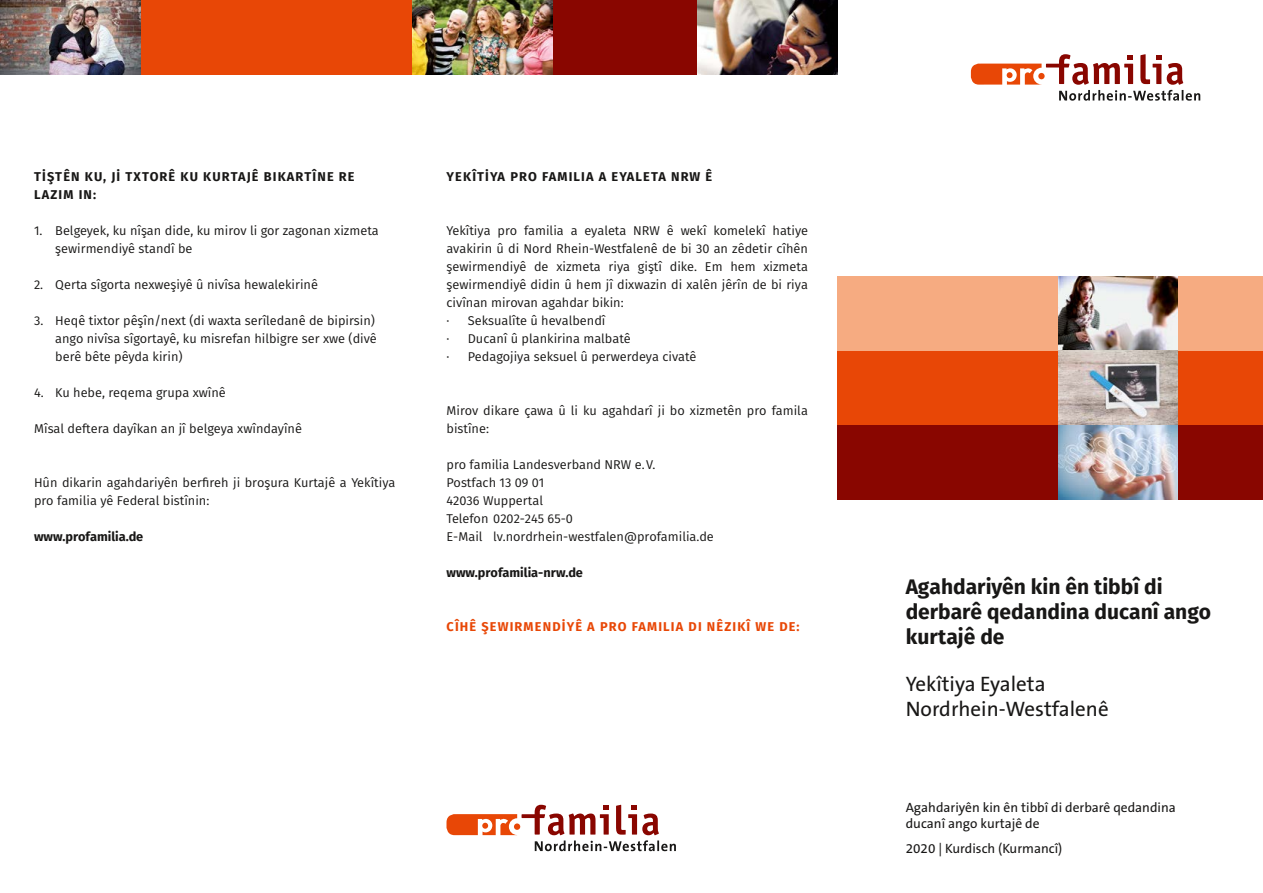
<style>
.page{position:relative;width:1263px;height:893px;background:#fff}
.page>*{position:absolute;margin:0;border:0;box-sizing:border-box;transform-origin:0 0}
.t1{font:700 21px/25.2px "Fira Sans";color:#181716}
.t2{font:21px/25.2px "The Sans B5 Plain";color:#181716}
.t3{font:13.5px/16.2px "The Sans B5 Plain";color:#181716}
.profa_MK_Copy{font:12.75px/18px "Fira Sans";color:#181716}
.profa_MK_Copy_Einzug{font:12.75px/18px "Fira Sans";color:#181716}
.profa_MK_Head_Versal{font:700 12.75px/18px "Fira Sans";letter-spacing:.09em;color:#181716}
.profa_MK_Head_Versal-2{font:700 12.75px "Fira Sans";letter-spacing:.09em;color:#e84706}
.profa_MK_Copy-2{font:700 12.75px "Fira Sans";color:#181716}
</style>
<div class="page">
<div style="left:838px;top:276px;width:425px;height:75px;background:#f6ab81"></div>
<div style="left:838px;top:351px;width:425px;height:74px;background:#e84706"></div>
<div style="left:838px;top:425px;width:425px;height:75px;background:#890600"></div>
<img style="left:1059px;top:276px;width:119px;height:224px">
<div style="left:0;top:0;width:838px;height:74px;background:#e84706"></div>
<div style="left:412px;top:0;width:426px;height:74px;background:#890600"></div>
<img style="left:0;top:0;width:140px;height:74px">
<img style="left:412px;top:0;width:141px;height:74px">
<img style="left:697px;top:0;width:141px;height:74px">
<svg style="left:971px;top:54px;width:229px;height:47px"></svg>
<svg style="left:446px;top:805px;width:230px;height:46px"></svg>
<p class="profa_MK_Head_Versal" style="left:34px;top:168px;width:322px">TİŞTÊN KU, Jİ TXTORÊ KU KURTAJÊ BIKARTÎNE RE<br>LAZIM IN:</p>
<p class="profa_MK_Copy_Einzug" style="left:55px;top:222px;width:325px;text-indent:-21px">1. Belgeyek, ku nîşan dide, ku mirov li gor zagonan xizmeta şewirmendiyê standî be</p>
<p class="profa_MK_Copy_Einzug" style="left:34px;top:276px;width:286px">2. Qerta sîgorta nexweşiyê û nivîsa hewalekirinê</p>
<p class="profa_MK_Copy_Einzug" style="left:55px;top:312px;width:323px;text-indent:-21px">3. Heqê tixtor pêşîn/next (di waxta serîledanê de bipirsin) ango nivîsa sîgortayê, ku misrefan hilbigre ser xwe (divê berê bête pêyda kirin)</p>
<p class="profa_MK_Copy_Einzug" style="left:34px;top:384px;width:193px">4. Ku hebe, reqema grupa xwînê</p>
<p class="profa_MK_Copy" style="left:34px;top:420px;width:269px">Mîsal deftera dayîkan an jî belgeya xwîndayînê</p>
<p class="profa_MK_Copy" style="left:34px;top:474px;width:363px">Hûn dikarin agahdariyên berfireh ji broşura Kurtajê a Yekîtiya pro familia yê Federal bistînin:</p>
<p class="profa_MK_Copy-2" style="left:34px;top:528px;width:111px">www.profamilia.de</p>
<p class="profa_MK_Head_Versal" style="left:447px;top:168px;width:267px">YEKÎTİYA PRO FAMILIA A EYALETA NRW Ê</p>
<p class="profa_MK_Copy" style="left:446px;top:222px;width:363px;text-align:justify">Yekîtiya pro familia a eyaleta NRW ê wekî komelekî hatiye avakirin û di Nord Rhein-Westfalenê de bi 30 an zêdetir cîhên şewirmendiyê de xizmeta riya giştî dike. Em hem xizmeta şewirmendiyê didin û hem jî dixwazin di xalên jêrîn de bi riya civînan mirovan agahdar bikin:</p>
<p class="profa_MK_Copy_Einzug" style="left:446px;top:312px;width:161px">· Seksualîte û hevalbendî</p>
<p class="profa_MK_Copy_Einzug" style="left:446px;top:330px;width:186px">· Ducanî û plankirina malbatê</p>
<p class="profa_MK_Copy_Einzug" style="left:446px;top:348px;width:252px">· Pedagojiya seksuel û perwerdeya civatê</p>
<p class="profa_MK_Copy" style="left:446px;top:402px;width:363px">Mirov dikare çawa û li ku agahdarî ji bo xizmetên pro famila bistîne:</p>
<p class="profa_MK_Copy" style="left:446px;top:456px;width:210px">pro familia Landesverband NRW e.V.</p>
<p class="profa_MK_Copy" style="left:446px;top:474px;width:99px">Postfach 13 09 01</p>
<p class="profa_MK_Copy" style="left:446px;top:492px;width:98px">42036 Wuppertal</p>
<p class="profa_MK_Copy" style="left:446px;top:510px;width:128px">Telefon 0202-245 65-0</p>
<p class="profa_MK_Copy" style="left:446px;top:528px;width:269px">E-Mail lv.nordrhein-westfalen@profamilia.de</p>
<p class="profa_MK_Copy-2" style="left:446px;top:564px;width:138px">www.profamilia-nrw.de</p>
<p class="profa_MK_Head_Versal-2" style="left:447px;top:618px;width:355px">CÎHÊ ŞEWIRMENDİYÊ A PRO FAMILIA DI NÊZIKÎ WE DE:</p>
<p class="t1" style="left:906px;top:574px;width:307px">Agahdariyên kin ên tibbî di derbarê qedandina ducanî ango kurtajê de</p>
<p class="t2" style="left:906px;top:672px;width:204px">Yekîtiya Eyaleta<br>Nordrhein-Westfalenê</p>
<p class="t3" style="left:906px;top:800px;width:272px">Agahdariyên kin ên tibbî di derbarê qedandina ducanî ango kurtajê de</p>
<p class="t3" style="left:906px;top:841px;width:158px">2020 | Kurdisch (Kurmancî)</p>
</div>
